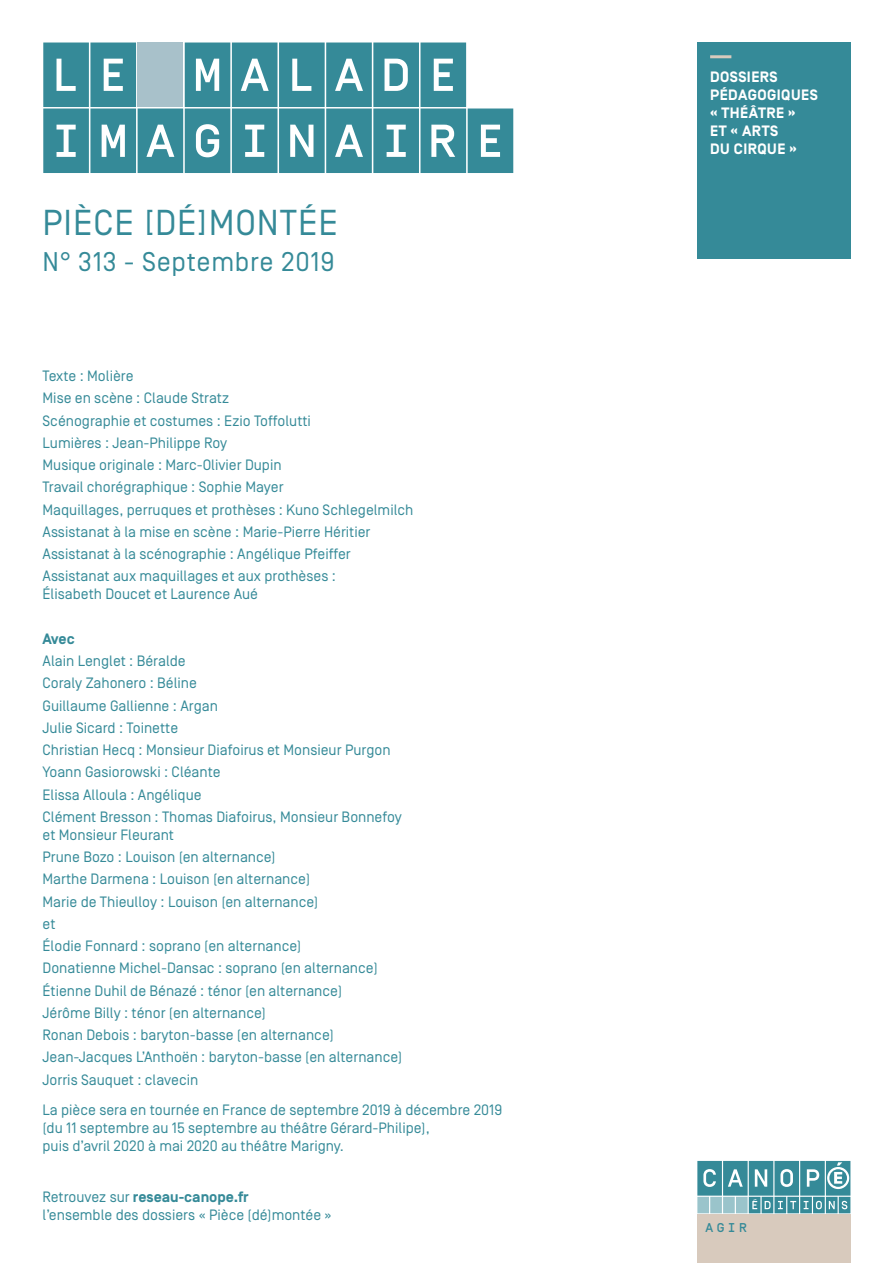
<style>
.page{position:relative;width:893px;height:1263px;background:#fff}
.page>*{position:absolute;margin:0;border:0;box-sizing:border-box;transform-origin:0 0}
.t1{font:500 64.5px/66px "Simplon CNDP";color:#358a98}
.t2{font:36px "Simplon BP Regular";letter-spacing:.025em;color:#358a98}
.t3{font:27px "Simplon BP Regular";letter-spacing:.025em;color:#358a98}
.t4{font:15px/22.2px "Simplon BP Regular";color:#358a98}
.t5{font:700 15px/18px "Simplon BP";letter-spacing:.03em;color:#fff}
.t6{font:700 15px "Simplon BP";color:#358a98}
.t7{font:500 12.75px "Simplon BP Mono";color:#358a98}
.s1{font-family:"Simplon BP Regular";font-weight:400}
</style>
<div class="page">
<svg style="left:697px;top:1161px;width:153px;height:52px;background:#66a6b0"></svg>
<div style="left:697px;top:1214px;width:153px;height:49px;background:#d8cabd"></div>
<div style="left:697px;top:43px;width:153px;height:216px;background:#358a98"></div>
<hr style="left:710px;top:55px;width:21px;height:3px;background:#d8cabd">
<h1 class="t1" style="left:43px;top:42px;width:473px">LE MALADE<br>IMAGINAIRE</h1>
<h2 class="t2" style="left:43px;top:201px;width:297px">PIÈCE [DÉ]MONTÉE</h2>
<h3 class="t3" style="left:43px;top:246px;width:294px">N° 313 - Septembre 2019</h3>
<p class="t4" style="left:43px;top:365px;width:372px">Texte : Molière<br>Mise en scène : Claude Stratz<br>Scénographie et costumes : Ezio Toffolutti<br>Lumières : Jean-Philippe Roy<br>Musique originale : Marc-Olivier Dupin<br>Travail chorégraphique : Sophie Mayer<br>Maquillages, perruques et prothèses : Kuno Schlegelmilch Assistanat à la mise en scène : Marie-Pierre Héritier Assistanat à la scénographie : Angélique Pfeiffer Assistanat aux maquillages et aux prothèses :</p>
<p class="t4" style="left:43px;top:583px;width:217px">Élisabeth Doucet et Laurence Aué</p>
<p class="t6" style="left:43px;top:630px;width:34px">Avec</p>
<p class="t4" style="left:43px;top:650px;width:361px">Alain Lenglet : Béralde<br>Coraly Zahonero : Béline<br>Guillaume Gallienne : Argan<br>Julie Sicard : Toinette<br>Christian Hecq : Monsieur Diafoirus et Monsieur Purgon Yoann Gasiorowski : Cléante<br>Elissa Alloula : Angélique<br>Clément Bresson : Thomas Diafoirus, Monsieur Bonnefoy</p>
<p class="t4" style="left:43px;top:824px;width:361px">et Monsieur Fleurant<br>Prune Bozo : Louison (en alternance)<br>Marthe Darmena : Louison (en alternance)<br>Marie de Thieulloy : Louison (en alternance)<br>et<br>Élodie Fonnard : soprano (en alternance)<br>Donatienne Michel-Dansac : soprano (en alternance)<br>Étienne Duhil de Bénazé : ténor (en alternance)<br>Jérôme Billy : ténor (en alternance)<br>Ronan Debois : baryton-basse (en alternance)<br>Jean-Jacques L’Anthoën : baryton-basse (en alternance)<br>Jorris Sauquet : clavecin</p>
<p class="t4" style="left:43px;top:1101px;width:461px;line-height:18px">La pièce sera en tournée en France de septembre 2019 à décembre 2019 (du 11 septembre au 15 septembre au théâtre Gérard-Philipe),<br>puis d’avril 2020 à mai 2020 au théâtre Marigny.</p>
<p class="t6" style="left:43px;top:1188px;width:208px"><span class="s1">Retrouvez sur</span> reseau-canope.fr</p>
<p class="t4" style="left:43px;top:1204px;width:291px">l’ensemble des dossiers « Pièce (dé)montée »</p>
<p class="t5" style="left:710px;top:68px;width:109px">DOSSIERS<br>PÉDAGOGIQUES « THÉÂTRE »<br>ET « ARTS<br>DU CIRQUE »</p>
<p class="t7" style="left:705px;top:1219px;width:43px">AGIR</p>
</div>
